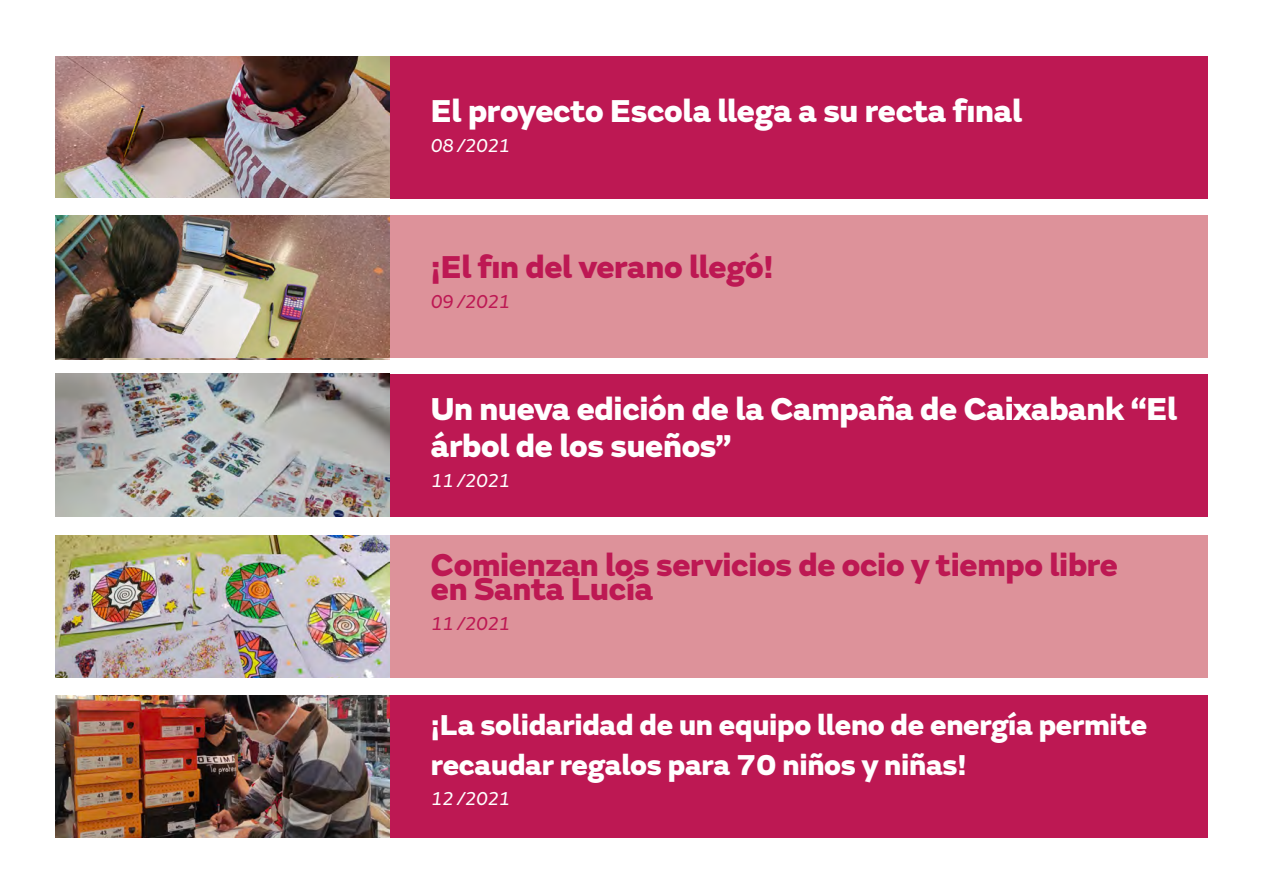
<style>
.page{position:relative;width:1263px;height:893px;background:#fff}
.page>*{position:absolute;margin:0;border:0;box-sizing:border-box;transform-origin:0 0}
.t1{font:800 33px/37.5px "FS Emeric";letter-spacing:-.01em;color:#fff}
.t2{font:800 33px/24px "FS Emeric";letter-spacing:-.01em;color:#bd1853}
.t3{font:800 30px/40.5px "FS Emeric";letter-spacing:-.01em;color:#fff}
.t4{font:italic 19.5px "FS Emeric";letter-spacing:-.03em;color:#fff}
.t5{font:italic 19.5px "FS Emeric";letter-spacing:-.03em;color:#bd1853}
</style>
<div class="page">
<div style="left:390px;top:535px;width:818px;height:143px;background:#dd929a"></div>
<div style="left:390px;top:215px;width:818px;height:143px;background:#dd929a"></div>
<div style="left:390px;top:695px;width:818px;height:143px;background:#bd1853"></div>
<div style="left:390px;top:374px;width:818px;height:142px;background:#bd1853"></div>
<div style="left:390px;top:57px;width:818px;height:142px;background:#bd1853"></div>
<img style="left:55px;top:535px;width:335px;height:143px">
<img style="left:55px;top:695px;width:335px;height:143px">
<img style="left:55px;top:374px;width:335px;height:142px">
<img style="left:55px;top:215px;width:335px;height:143px">
<img style="left:55px;top:57px;width:335px;height:141px">
<p class="t1" style="left:431px;top:90px;width:593px">El proyecto Escola llega a su recta final</p>
<p class="t4" style="left:431px;top:131px;width:81px">08 /2021</p>
<p class="t2" style="left:431px;top:253px;width:344px">¡El fin del verano llegó!</p>
<p class="t5" style="left:431px;top:288px;width:81px">09 /2021</p>
<p class="t1" style="left:431px;top:387px;width:748px">Un nueva edición de la Campaña de Caixabank “El árbol de los sueños”</p>
<p class="t4" style="left:431px;top:466px;width:81px">11 /2021</p>
<p class="t2" style="left:431px;top:550px;width:689px">Comienzan los servicios de ocio y tiempo libre en Santa Lucía</p>
<p class="t5" style="left:431px;top:609px;width:81px">11 /2021</p>
<p class="t3" style="left:431px;top:702px;width:718px">¡La solidaridad de un equipo lleno de energía permite recaudar regalos para 70 niños y niñas!</p>
<p class="t4" style="left:431px;top:784px;width:81px">12 /2021</p>
</div>
